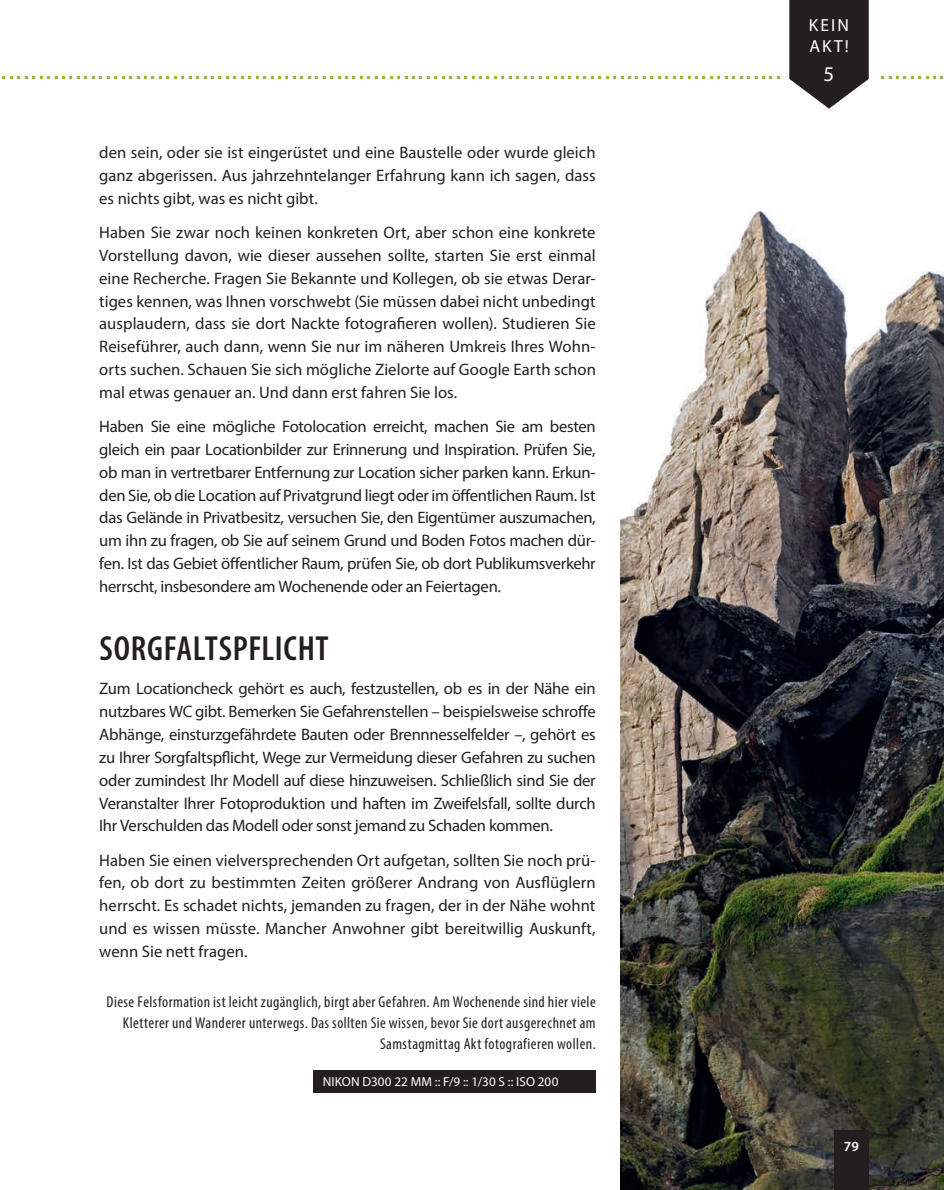
<style>
.page{position:relative;width:944px;height:1190px;background:#fff}
.page>*{position:absolute;margin:0;border:0;box-sizing:border-box;transform-origin:0 0}
.t1{font:600 condensed 35px "Myriad Pro";letter-spacing:.02em;color:#231f20}
.t2{font:21px "Myriad Pro";color:#fff}
.t3{font:17.5px/21px "Myriad Pro";letter-spacing:.12em;color:#fff}
.t4{font:16.62px/22.8px "Myriad Pro";color:#231f20;text-align:justify}
.t5{font:condensed 15.75px/21px "Myriad Pro";letter-spacing:.025em;color:#231f20;text-align:right}
.t6{font:600 14px "Myriad Pro";color:#fff}
.t7{font:13.12px "Myriad Pro";letter-spacing:.01em;color:#fff}
</style>
<div class="page">
<img style="left:620px;top:211px;width:322px;height:979px">
<div style="left:313px;top:1070px;width:282px;height:23px;background:#231f20"></div>
<div style="left:833px;top:1130px;width:35px;height:60px;background:#231f20"></div>
<svg style="left:789px;top:0;width:79px;height:109px;background:#423e3f"></svg>
<svg style="left:2px;top:76px;width:777px;height:3px"></svg>
<svg style="left:881px;top:76px;width:61px;height:3px"></svg>
<p class="t4" style="left:99px;top:142px;width:498px">den sein, oder sie ist eingerüstet und eine Baustelle oder wurde gleich ganz abgerissen. Aus jahrzehntelanger Erfahrung kann ich sagen, dass es nichts gibt, was es nicht gibt.</p>
<p class="t4" style="left:99px;top:222px;width:498px">Haben Sie zwar noch keinen konkreten Ort, aber schon eine konkrete Vorstellung davon, wie dieser aussehen sollte, starten Sie erst einmal eine Recherche. Fragen Sie Bekannte und Kollegen, ob sie etwas Derar&shy;tiges kennen, was Ihnen vorschwebt (Sie müssen dabei nicht unbedingt ausplaudern, dass sie dort Nackte fotografieren wollen). Studieren Sie Reiseführer, auch dann, wenn Sie nur im näheren Umkreis Ihres Wohn&shy;orts suchen. Schauen Sie sich mögliche Zielorte auf Google Earth schon mal etwas genauer an. Und dann erst fahren Sie los.</p>
<p class="t4" style="left:99px;top:416px;width:498px">Haben Sie eine mögliche Fotolocation erreicht, machen Sie am besten gleich ein paar Locationbilder zur Erinnerung und Inspiration. Prüfen Sie, ob man in vertretbarer Entfernung zur Location sicher parken kann. Erkun&shy;den Sie, ob die Location auf Privatgrund liegt oder im öffentlichen Raum. Ist das Gelände in Privatbesitz, versuchen Sie, den Eigentümer auszumachen, um ihn zu fragen, ob Sie auf seinem Grund und Boden Fotos machen dür&shy;fen. Ist das Gebiet öffentlicher Raum, prüfen Sie, ob dort Publikumsverkehr herrscht, insbesondere am Wochenende oder an Feiertagen.</p>
<h1 class="t1" style="left:100px;top:635px;width:230px">SORGFALTSPFLICHT</h1>
<p class="t4" style="left:99px;top:679px;width:498px">Zum Locationcheck gehört es auch, festzustellen, ob es in der Nähe ein nutzbares WC gibt. Bemerken Sie Gefahrenstellen – beispielsweise schroffe Abhänge, einsturzgefährdete Bauten oder Brennnesselfelder –, gehört es zu Ihrer Sorgfaltspflicht, Wege zur Vermeidung dieser Gefahren zu suchen oder zumindest Ihr Modell auf diese hinzuweisen. Schließlich sind Sie der Veranstalter Ihrer Fotoproduktion und haften im Zweifelsfall, sollte durch Ihr Verschulden das Modell oder sonst jemand zu Schaden kommen.</p>
<p class="t4" style="left:99px;top:850px;width:497px">Haben Sie einen vielversprechenden Ort aufgetan, sollten Sie noch prü&shy;fen, ob dort zu bestimmten Zeiten größerer Andrang von Ausflüglern herrscht. Es schadet nichts, jemanden zu fragen, der in der Nähe wohnt und es wissen müsste. Mancher Anwohner gibt bereitwillig Auskunft, wenn Sie nett fragen.</p>
<p class="t5" style="left:107px;top:993px;width:490px">Diese Felsformation ist leicht zugänglich, birgt aber Gefahren. Am Wochenende sind hier viele<br>Kletterer und Wanderer unterwegs. Das sollten Sie wissen, bevor Sie dort ausgerechnet am<br>Samstagmittag Akt fotografieren wollen.</p>
<p class="t7" style="left:322px;top:1077px;width:237px">NIKON D300 22 MM :: F/9 :: 1/30 S :: ISO 200</p>
<p class="t3" style="left:808px;top:16px;width:42px">KEIN<br>AKT!</p>
<p class="t2" style="left:823px;top:66px;width:12px">5</p>
<p class="t6" style="left:843px;top:1141px;width:17px">79</p>
</div>
